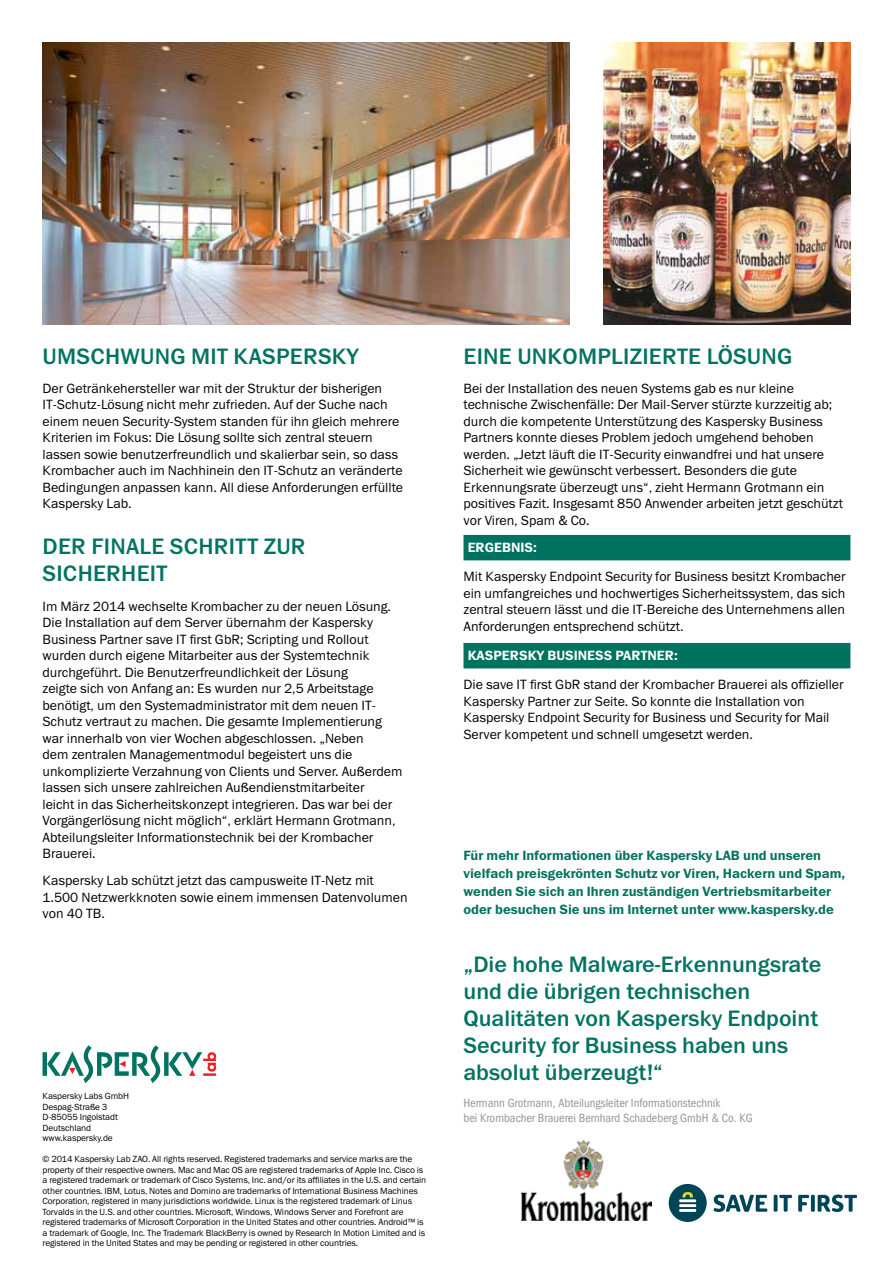
<style>
.page{position:relative;width:893px;height:1263px;background:#fff}
.page>*{position:absolute;margin:0;border:0;box-sizing:border-box;transform-origin:0 0}
.t1{font:500 22.5px/27px "Lab Gothic";color:#007360}
.t2{font:13.5px/16.5px "Lab Gothic";color:#000}
.t3{font:600 13.5px/18px "Lab Gothic";color:#007360}
.t4{font:600 13.5px "Lab Gothic";color:#fff}
.t5{font:12px/15px "Lab Gothic Cond";color:#939598}
.t6{font:9px/10.5px "Lab Gothic";letter-spacing:-.01em;color:#000}
</style>
<div class="page">
<img style="left:43px;top:43px;width:527px;height:282px">
<img style="left:604px;top:43px;width:246px;height:282px">
<svg style="left:43px;top:1045px;width:173px;height:38px"></svg>
<div style="left:463px;top:535px;width:387px;height:25px;background:#007360"></div>
<div style="left:463px;top:643px;width:387px;height:25px;background:#007360"></div>
<img style="left:522px;top:1141px;width:130px;height:80px">
<svg style="left:714px;top:1194px;width:143px;height:18px"></svg>
<div style="left:669px;top:1184px;width:38px;height:38px;background:#004457;border-radius:50%"></div>
<svg style="left:682px;top:1192px;width:11px;height:5px"></svg>
<hr style="left:679px;top:1204px;width:17px;height:3px;background:#fff">
<hr style="left:679px;top:1209px;width:17px;height:3px;background:#fff">
<hr style="left:679px;top:1199px;width:17px;height:3px;background:#fff">
<h1 class="t1" style="left:43px;top:343px;width:318px">UMSCHWUNG MIT KASPERSKY</h1>
<p class="t2" style="left:43px;top:380px;width:362px">Der Getränkehersteller war mit der Struktur der bisherigen IT-Schutz-Lösung nicht mehr zufrieden. Auf der Suche nach einem neuen Security-System standen für ihn gleich mehrere Kriterien im Fokus: Die Lösung sollte sich zentral steuern lassen sowie benutzerfreundlich und skalierbar sein, so dass Krombacher auch im Nachhinein den IT-Schutz an veränderte Bedingungen anpassen kann. All diese Anforderungen erfüllte Kaspersky Lab.</p>
<h1 class="t1" style="left:43px;top:533px;width:265px">DER FINALE SCHRITT ZUR<br>SICHERHEIT</h1>
<p class="t2" style="left:43px;top:598px;width:361px">Im März 2014 wechselte Krombacher zu der neuen Lösung.<br>Die Installation auf dem Server übernahm der Kaspersky Business Partner save IT first GbR; Scripting und Rollout wurden durch eigene Mitarbeiter aus der Systemtechnik durchgeführt. Die Benutzerfreundlichkeit der Lösung<br>zeigte sich von Anfang an: Es wurden nur 2,5 Arbeitstage benötigt, um den Systemadministrator mit dem neuen IT-Schutz vertraut zu machen. Die gesamte Implementierung war innerhalb von vier Wochen abgeschlossen. „Neben<br>dem zentralen Managementmodul begeistert uns die unkomplizierte Verzahnung von Clients und Server. Außerdem lassen sich unsere zahlreichen Außendienstmitarbeiter<br>leicht in das Sicherheitskonzept integrieren. Das war bei der Vorgängerlösung nicht möglich“, erklärt Hermann Grotmann, Abteilungsleiter Informationstechnik bei der Krombacher Brauerei.</p>
<p class="t2" style="left:43px;top:872px;width:367px">Kaspersky Lab schützt jetzt das campusweite IT-Netz mit<br>1.500 Netzwerkknoten sowie einem immensen Datenvolumen von 40 TB.</p>
<p class="t6" style="left:43px;top:1091px;width:88px">Kaspersky Labs GmbH<br>Despag-Straße 3<br>D-85055 Ingolstadt<br>Deutschland www.kaspersky.de</p>
<p class="t6" style="left:43px;top:1154px;width:385px">© 2014 Kaspersky Lab ZAO. All rights reserved. Registered trademarks and service marks are the property of their respective owners. Mac and Mac OS are registered trademarks of Apple Inc. Cisco is a registered trademark or trademark of Cisco Systems, Inc. and/or its affiliates in the U.S. and certain other countries. IBM, Lotus, Notes and Domino are trademarks of International Business Machines Corporation, registered in many jurisdictions worldwide. Linux is the registered trademark of Linus Torvalds in the U.S. and other countries. Microsoft, Windows, Windows Server and Forefront are registered trademarks of Microsoft Corporation in the United States and other countries. Android™ is a trademark of Google, Inc. The Trademark BlackBerry is owned by Research In Motion Limited and is registered in the United States and may be pending or registered in other countries.</p>
<h1 class="t1" style="left:464px;top:343px;width:330px">EINE UNKOMPLIZIERTE LÖSUNG</h1>
<p class="t2" style="left:463px;top:380px;width:381px">Bei der Installation des neuen Systems gab es nur kleine technische Zwischenfälle: Der Mail-Server stürzte kurzzeitig ab; durch die kompetente Unterstützung des Kaspersky Business Partners konnte dieses Problem jedoch umgehend behoben werden. „Jetzt läuft die IT-Security einwandfrei und hat unsere Sicherheit wie gewünscht verbessert. Besonders die gute Erkennungsrate überzeugt uns“, zieht Hermann Grotmann ein positives Fazit. Insgesamt 850 Anwender arbeiten jetzt geschützt vor Viren, Spam &amp; Co.</p>
<p class="t4" style="left:468px;top:539px;width:71px">ERGEBNIS:</p>
<p class="t2" style="left:463px;top:568px;width:384px;text-align:justify">Mit Kaspersky Endpoint Security for Business besitzt Krombacher ein umfangreiches und hochwertiges Sicherheitssystem, das sich zentral steuern lässt und die IT-Bereiche des Unternehmens allen Anforderungen entsprechend schützt.</p>
<p class="t4" style="left:468px;top:647px;width:211px">KASPERSKY BUSINESS PARTNER:</p>
<p class="t2" style="left:463px;top:676px;width:382px">Die save IT first GbR stand der Krombacher Brauerei als offizieller Kaspersky Partner zur Seite. So konnte die Installation von Kaspersky Endpoint Security for Business und Security for Mail Server kompetent und schnell umgesetzt werden.</p>
<p class="t3" style="left:463px;top:847px;width:383px">Für mehr Informationen über Kaspersky LAB und unseren vielfach preisgekrönten Schutz vor Viren, Hackern und Spam, wenden Sie sich an Ihren zuständigen Vertriebsmitarbeiter oder besuchen Sie uns im Internet unter www.kaspersky.de</p>
<h1 class="t1" style="left:463px;top:951px;width:359px">„Die hohe Malware-Erkennungsrate und die übrigen technischen<br>Qualitäten von Kaspersky Endpoint<br>Security for Business haben uns absolut überzeugt!“</h1>
<p class="t5" style="left:463px;top:1096px;width:291px">Hermann Grotmann, Abteilungsleiter Informationstechnik<br>bei Krombacher Brauerei Bernhard Schadeberg GmbH &amp; Co. KG</p>
</div>
